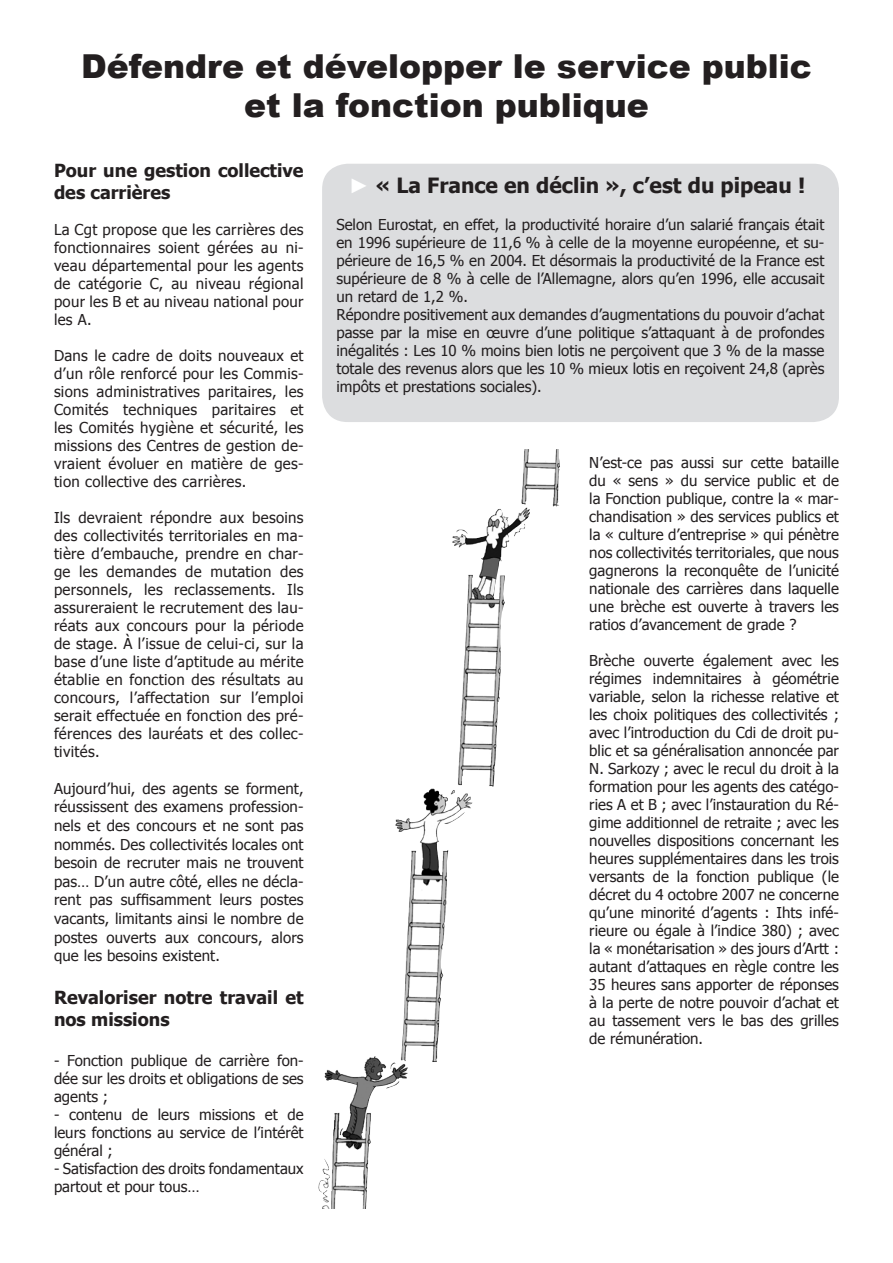
<style>
.page{position:relative;width:893px;height:1263px;background:#fff}
.page>*{position:absolute;margin:0;border:0;box-sizing:border-box;transform-origin:0 0}
.t1{font:900 33px/39.6px "Arial";color:#231f20;text-align:center}
.t2{font:700 21px "Tahoma";color:#231f20}
.t3{font:700 18px/21.6px "Tahoma";color:#231f20}
.t4{font:15px/18px "Tahoma";color:#231f20;text-align:justify}
.s1{font-family:"Arial";color:#fff}
</style>
<div class="page">
<img style="left:415px;top:449px;width:145px;height:373px">
<div style="left:322px;top:164px;width:517px;height:258px;background:#dcdddf;border-radius:26px"></div>
<h1 class="t1" style="left:81px;top:45px;width:732px">Défendre et développer le service public et la fonction publique</h1>
<p class="t3" style="left:54px;top:159px;width:251px">Pour une gestion collective des carrières</p>
<p class="t4" style="left:54px;top:220px;width:251px">La Cgt propose que les carrières des fonctionnaires soient gérées au ni&shy;veau départemental pour les agents de catégorie C, au niveau régional pour les B et au niveau national pour les A.</p>
<p class="t4" style="left:54px;top:346px;width:251px">Dans le cadre de doits nouveaux et d’un rôle renforcé pour les Commis&shy;sions administratives paritaires, les Comités techniques paritaires et les Comités hygiène et sécurité, les missions des Centres de gestion de&shy;vraient évoluer en matière de ges&shy;tion collective des carrières.</p>
<p class="t4" style="left:54px;top:508px;width:251px">Ils devraient répondre aux besoins des collectivités territoriales en ma&shy;tière d’embauche, prendre en char&shy;ge les demandes de mutation des personnels, les reclassements. Ils assureraient le recrutement des lau&shy;réats aux concours pour la période de stage. à l’issue de celui-ci, sur la base d’une liste d’aptitude au mérite établie en fonction des résultats au concours, l’affectation sur l’emploi serait effectuée en fonction des pré&shy;férences des lauréats et des collec&shy;tivités.</p>
<p class="t4" style="left:54px;top:778px;width:251px;line-height:18.6px">Aujourd’hui, des agents se forment, réussissent des examens profession&shy;nels et des concours et ne sont pas nommés. Des collectivités locales ont besoin de recruter mais ne trouvent pas… D’un autre côté, elles ne décla&shy;rent pas suffisamment leurs postes vacants, limitants ainsi le nombre de postes ouverts aux concours, alors que les besoins existent.</p>
<p class="t3" style="left:54px;top:986px;width:251px">Revaloriser notre travail et nos missions</p>
<p class="t4" style="left:54px;top:1050px;width:251px">- Fonction publique de carrière fon&shy;dée sur les droits et obligations de ses agents ;</p>
<p class="t4" style="left:54px;top:1104px;width:251px">- contenu de leurs missions et de leurs fonctions au service de l’intérêt général ;</p>
<p class="t4" style="left:54px;top:1158px;width:251px">- Satisfaction des droits fondamentaux partout et pour tous…</p>
<h2 class="t2" style="left:349px;top:170px;width:458px"><span class="s1">►</span> « La France en déclin », c’est du pipeau !</h2>
<p class="t4" style="left:336px;top:215px;width:489px;text-align:left">Selon Eurostat, en effet, la productivité horaire d’un salarié français était en 1996 supérieure de 11,6 % à celle de la moyenne européenne, et su&shy;périeure de 16,5 % en 2004. Et désormais la productivité de la France est supérieure de 8 % à celle de l’Allemagne, alors qu’en 1996, elle accusait un retard de 1,2 %.<br>Répondre positivement aux demandes d’augmentations du pouvoir d’achat passe par la mise en œuvre d’une politique s’attaquant à de profondes inégalités : Les 10 % moins bien lotis ne perçoivent que 3 % de la masse totale des revenus alors que les 10 % mieux lotis en reçoivent 24,8 (après impôts et prestations sociales).</p>
<p class="t4" style="left:589px;top:452px;width:251px">N’est-ce pas aussi sur cette bataille du « sens » du service public et de la Fonction publique, contre la « mar&shy;chandisation » des services publics et la « culture d’entreprise » qui pénètre nos collectivités territoriales, que nous gagnerons la reconquête de l’unicité nationale des carrières dans laquelle une brèche est ouverte à travers les ratios d’avancement de grade ?</p>
<p class="t4" style="left:589px;top:650px;width:251px">Brèche ouverte également avec les régimes indemnitaires à géométrie variable, selon la richesse relative et les choix politiques des collectivités ; avec l’introduction du Cdi de droit pu&shy;blic et sa généralisation annoncée par N. Sarkozy ; avec le recul du droit à la formation pour les agents des catégo&shy;ries A et B ; avec l’instauration du Ré&shy;gime additionnel de retraite ; avec les nouvelles dispositions concernant les heures supplémentaires dans les trois versants de la fonction publique (le décret du 4 octobre 2007 ne concerne qu’une minorité d’agents : Ihts infé&shy;rieure ou égale à l’indice 380) ; avec la « monétarisation » des jours d’Artt : autant d’attaques en règle contre les 35 heures sans apporter de réponses à la perte de notre pouvoir d’achat et au tassement vers le bas des grilles de rémunération.</p>
</div>
